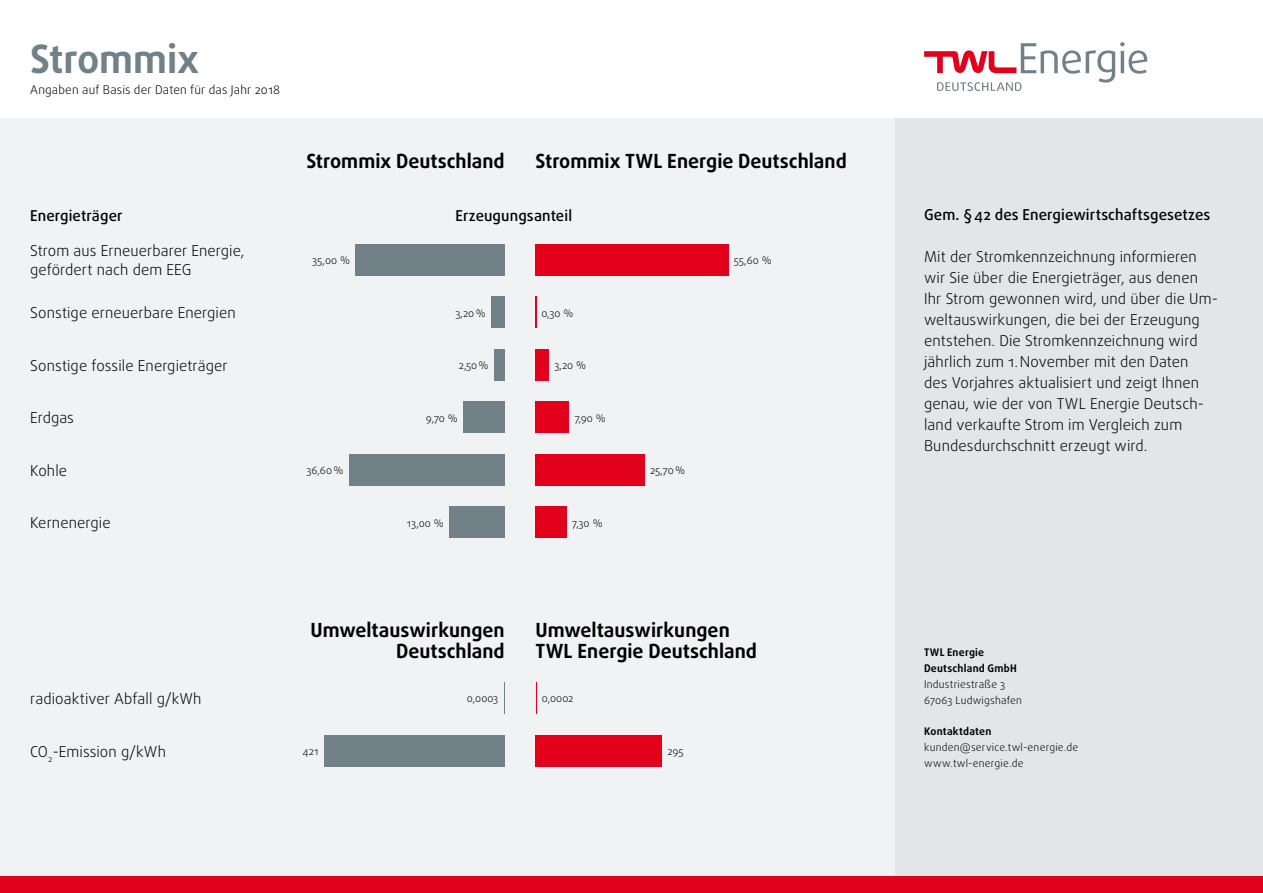
<style>
.page{position:relative;width:1263px;height:893px;background:#fff}
.page>*{position:absolute;margin:0;border:0;box-sizing:border-box;transform-origin:0 0}
.t1{font:700 39px "Daxline OT";color:#728087}
.t2{font:700 19.5px/21px "Daxline OT";color:#000;text-align:right}
.t3{font:300 15px/21px "Daxline OT";letter-spacing:.005em;color:#000}
.t4{font:500 15px "Daxline OT";letter-spacing:.01em;color:#000}
.t5{font:300 12px "Daxline OT";letter-spacing:.015em;color:#000}
.t6{font:300 10.5px/15.8px "Daxline OT";letter-spacing:.02em;color:#000}
.t7{font:700 10.5px/15.8px "Daxline OT";letter-spacing:.025em;color:#000}
</style>
<div class="page">
<div style="left:0;top:118px;width:895px;height:759px;background:#f1f2f3"></div>
<div style="left:895px;top:118px;width:368px;height:759px;background:#e3e6e7"></div>
<svg style="left:924px;top:42px;width:223px;height:49px"></svg>
<div style="left:0;top:877px;width:1263px;height:16px;background:#e2001a"></div>
<hr style="left:536px;top:682px;width:1px;height:32px;background:#e2001a">
<hr style="left:504px;top:682px;width:1px;height:32px;background:#728087">
<div style="left:535px;top:735px;width:127px;height:31px;background:#e2001a"></div>
<div style="left:324px;top:735px;width:181px;height:31px;background:#728087"></div>
<div style="left:535px;top:507px;width:32px;height:31px;background:#e2001a"></div>
<div style="left:535px;top:402px;width:34px;height:31px;background:#e2001a"></div>
<div style="left:535px;top:454px;width:110px;height:32px;background:#e2001a"></div>
<div style="left:494px;top:349px;width:11px;height:32px;background:#728087"></div>
<div style="left:535px;top:244px;width:193px;height:32px;background:#e2001a"></div>
<div style="left:449px;top:507px;width:56px;height:31px;background:#728087"></div>
<div style="left:463px;top:402px;width:42px;height:31px;background:#728087"></div>
<div style="left:349px;top:454px;width:156px;height:32px;background:#728087"></div>
<div style="left:491px;top:297px;width:14px;height:31px;background:#728087"></div>
<hr style="left:535px;top:297px;width:2px;height:31px;background:#e2001a">
<div style="left:355px;top:244px;width:150px;height:32px;background:#728087"></div>
<div style="left:535px;top:349px;width:14px;height:32px;background:#e2001a"></div>
<h1 class="t1" style="left:30px;top:33px;width:170px">Strommix</h1>
<p class="t5" style="left:30px;top:82px;width:251px">Angaben auf Basis der Daten für das Jahr 2018</p>
<h2 class="t2" style="left:306px;top:150px;width:200px">Strommix Deutschland</h2>
<h2 class="t2" style="left:535px;top:150px;width:313px">Strommix TWL Energie Deutschland</h2>
<p class="t4" style="left:30px;top:205px;width:94px">Energieträger</p>
<p class="t4" style="left:455px;top:205px;width:118px">Erzeugungsanteil</p>
<p class="t6" style="left:312px;top:252px;width:40px">35,00 %</p>
<p class="t3" style="left:30px;top:241px;width:216px;line-height:19.5px">Strom aus Erneuerbarer Energie, gefördert nach dem EEG</p>
<p class="t3" style="left:30px;top:302px;width:207px">Sonstige erneuerbare Energien</p>
<p class="t3" style="left:30px;top:355px;width:199px">Sonstige fossile Energieträger</p>
<p class="t3" style="left:30px;top:407px;width:45px">Erdgas</p>
<p class="t3" style="left:30px;top:460px;width:38px">Kohle</p>
<p class="t6" style="left:455px;top:305px;width:32px">3,20%</p>
<p class="t6" style="left:541px;top:305px;width:34px">0,30 %</p>
<p class="t6" style="left:459px;top:357px;width:31px">2,50%</p>
<p class="t6" style="left:554px;top:357px;width:33px">3,20 %</p>
<p class="t6" style="left:426px;top:410px;width:34px">9,70 %</p>
<p class="t6" style="left:574px;top:410px;width:33px">7,90 %</p>
<p class="t6" style="left:307px;top:462px;width:38px">36,60%</p>
<p class="t3" style="left:30px;top:512px;width:82px">Kernenergie</p>
<p class="t6" style="left:407px;top:515px;width:39px">13,00 %</p>
<p class="t6" style="left:572px;top:515px;width:32px">7,30 %</p>
<p class="t6" style="left:650px;top:462px;width:37px">25,70%</p>
<p class="t6" style="left:734px;top:252px;width:40px">55,60 %</p>
<p class="t3" style="left:30px;top:688px;width:173px">radioaktiver Abfall g/kWh</p>
<p class="t3" style="left:30px;top:741px;width:137px">CO<sub>2</sub>-Emission g/kWh</p>
<h2 class="t2" style="left:310px;top:620px;width:196px">Umweltauswirkungen<br>Deutschland</h2>
<h2 class="t2" style="left:535px;top:620px;width:223px;text-align:left">Umweltauswirkungen<br>TWL Energie Deutschland</h2>
<p class="t6" style="left:302px;top:743px;width:17px">421</p>
<p class="t6" style="left:467px;top:691px;width:33px">0,0003</p>
<p class="t6" style="left:542px;top:691px;width:33px">0,0002</p>
<p class="t6" style="left:667px;top:743px;width:18px">295</p>
<p class="t4" style="left:924px;top:205px;width:288px">Gem. §42 des Energiewirtschaftsgesetzes</p>
<p class="t3" style="left:924px;top:246px;width:295px">Mit der Stromkennzeichnung informieren wir Sie über die Energieträger, aus denen Ihr Strom gewonnen wird, und über die Um&shy;weltauswirkungen, die bei der Erzeugung entstehen. Die Stromkennzeichnung wird jährlich zum 1.November mit den Daten<br>des Vorjahres aktualisiert und zeigt Ihnen genau, wie der von TWL Energie Deutsch&shy;land verkaufte Strom im Vergleich zum Bundesdurchschnitt erzeugt wird.</p>
<p class="t7" style="left:924px;top:645px;width:94px">TWL Energie<br>Deutschland GmbH</p>
<p class="t6" style="left:924px;top:676px;width:99px">Industriestraße 3<br>67063 Ludwigshafen</p>
<p class="t7" style="left:924px;top:723px;width:69px">Kontaktdaten</p>
<p class="t6" style="left:924px;top:739px;width:156px">kunden@service.twl-energie.de www.twl-energie.de</p>
</div>
